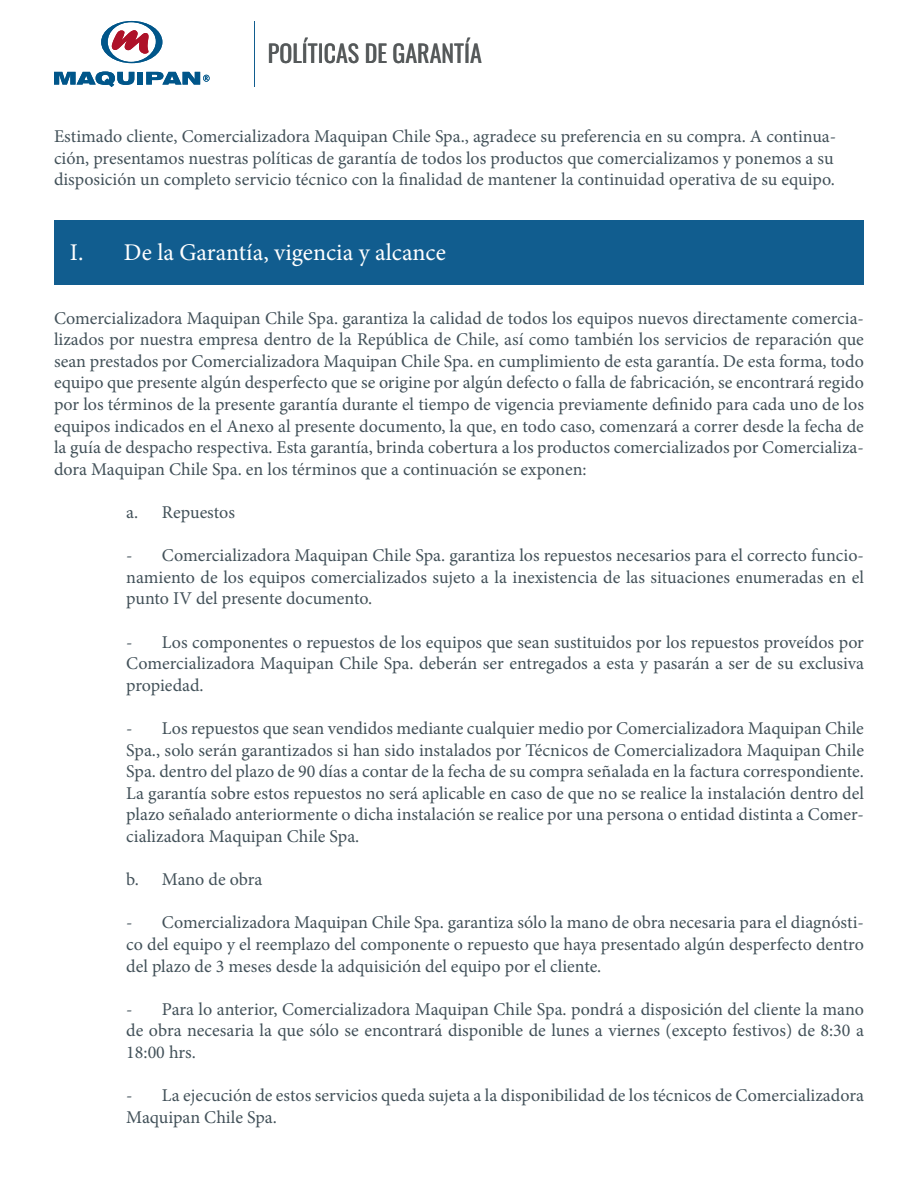
<style>
.page{position:relative;width:918px;height:1188px;background:#fff}
.page>*{position:absolute;margin:0;border:0;box-sizing:border-box;transform-origin:0 0}
.t1{font:24px "Minion Pro";color:#fff}
.t2{font:24px "Oswald";color:#55595a}
.t3{font:18px/21.6px "Minion Pro";color:#425159;text-align:justify}
</style>
<div class="page">
<div style="left:54px;top:221px;width:810px;height:64px;background:#115d8f"></div>
<svg style="left:101px;top:21px;width:61px;height:42px"></svg>
<svg style="left:54px;top:72px;width:80px;height:15px"></svg>
<div style="left:138px;top:72px;width:5px;height:13px;background:#00568a"></div>
<svg style="left:146px;top:72px;width:64px;height:13px"></svg>
<hr style="left:255px;top:22px;width:1px;height:64px;background:#115d8f">
<p class="t2" style="left:268px;top:32px;width:215px">POLÍTICAS DE GARANTÍA</p>
<p class="t3" style="left:54px;top:126px;width:784px;text-align:left">Estimado cliente, Comercializadora Maquipan Chile Spa., agradece su preferencia en su compra. A continua&shy;ción, presentamos nuestras políticas de garantía de todos los productos que comercializamos y ponemos a su disposición un completo servicio técnico con la finalidad de mantener la continuidad operativa de su equipo.</p>
<p class="t1" style="left:70px;top:236px;width:377px">I. De la Garantía, vigencia y alcance</p>
<p class="t3" style="left:54px;top:307px;width:812px">Comercializadora Maquipan Chile Spa. garantiza la calidad de todos los equipos nuevos directamente comercia&shy;lizados por nuestra empresa dentro de la República de Chile, así como también los servicios de reparación que sean prestados por Comercializadora Maquipan Chile Spa. en cumplimiento de esta garantía. De esta forma, todo equipo que presente algún desperfecto que se origine por algún defecto o falla de fabricación, se encontrará regido por los términos de la presente garantía durante el tiempo de vigencia previamente definido para cada uno de los equipos indicados en el Anexo al presente documento, la que, en todo caso, comenzará a correr desde la fecha de la guía de despacho respectiva. Esta garantía, brinda cobertura a los productos comercializados por Comercializa&shy;dora Maquipan Chile Spa. en los términos que a continuación se exponen:</p>
<p class="t3" style="left:126px;top:502px;width:110px">a. Repuestos</p>
<p class="t3" style="left:126px;top:545px;width:739px">- Comercializadora Maquipan Chile Spa. garantiza los repuestos necesarios para el correcto funcio&shy;namiento de los equipos comercializados sujeto a la inexistencia de las situaciones enumeradas en el punto IV del presente documento.</p>
<p class="t3" style="left:126px;top:631px;width:739px">- Los componentes o repuestos de los equipos que sean sustituidos por los repuestos proveídos por Comercializadora Maquipan Chile Spa. deberán ser entregados a esta y pasarán a ser de su exclusiva propiedad.</p>
<p class="t3" style="left:126px;top:718px;width:739px">- Los repuestos que sean vendidos mediante cualquier medio por Comercializadora Maquipan Chile Spa., solo serán garantizados si han sido instalados por Técnicos de Comercializadora Maquipan Chile Spa. dentro del plazo de 90 días a contar de la fecha de su compra señalada en la factura correspondiente.<br>La garantía sobre estos repuestos no será aplicable en caso de que no se realice la instalación dentro del plazo señalado anteriormente o dicha instalación se realice por una persona o entidad distinta a Comer&shy;cializadora Maquipan Chile Spa.</p>
<p class="t3" style="left:126px;top:869px;width:138px">b. Mano de obra</p>
<p class="t3" style="left:126px;top:912px;width:739px">- Comercializadora Maquipan Chile Spa. garantiza sólo la mano de obra necesaria para el diagnósti&shy;co del equipo y el reemplazo del componente o repuesto que haya presentado algún desperfecto dentro del plazo de 3 meses desde la adquisición del equipo por el cliente.</p>
<p class="t3" style="left:126px;top:998px;width:739px">- Para lo anterior, Comercializadora Maquipan Chile Spa. pondrá a disposición del cliente la mano de obra necesaria la que sólo se encontrará disponible de lunes a viernes (excepto festivos) de 8:30 a 18:00 hrs.</p>
<p class="t3" style="left:126px;top:1085px;width:739px">- La ejecución de estos servicios queda sujeta a la disponibilidad de los técnicos de Comercializadora<br>Maquipan Chile Spa.</p>
</div>
